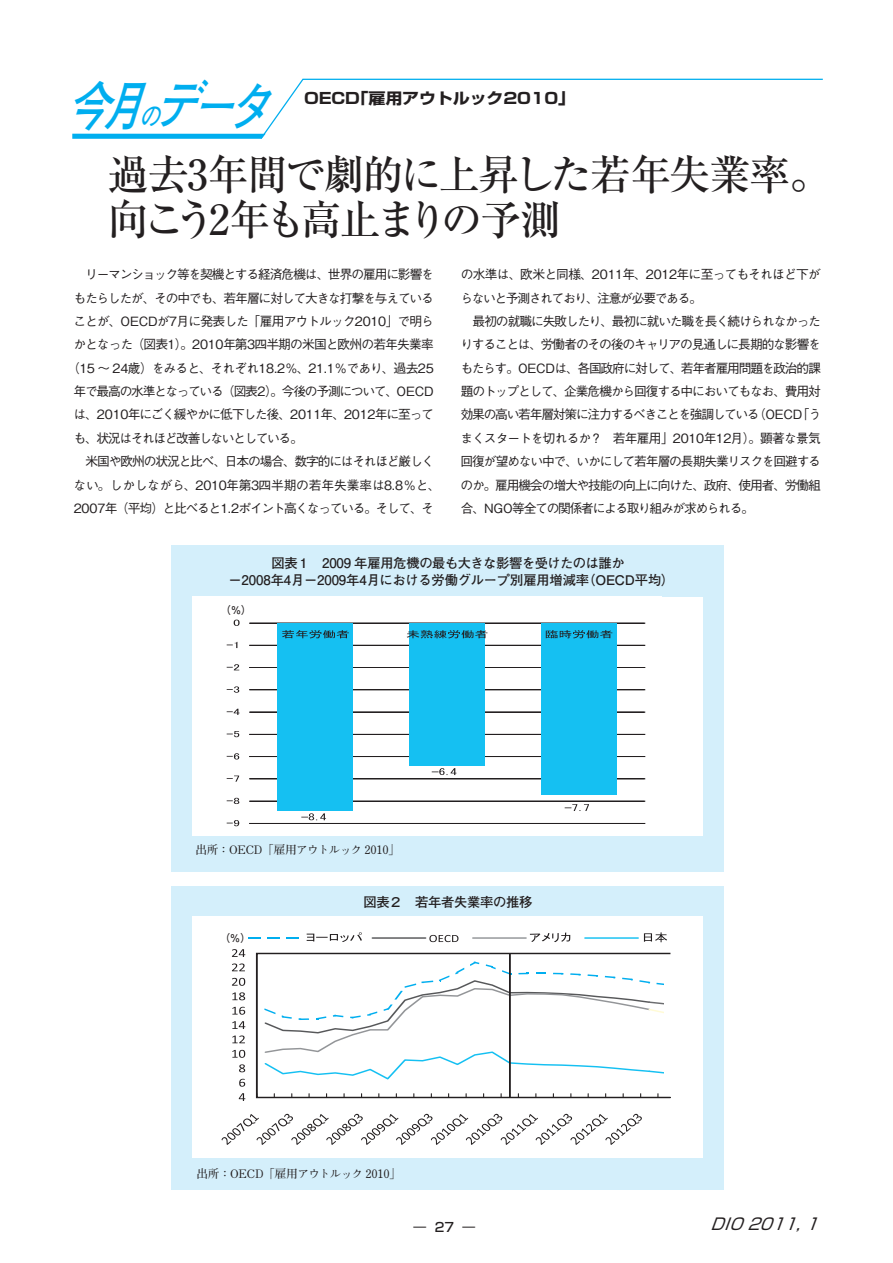
<style>
.page{position:relative;width:893px;height:1263px;background:#fff}
.page>*{position:absolute;margin:0;border:0;box-sizing:border-box;transform-origin:0 0}
.t1{font:italic 700 53.1px "Futo Go B101 Pro";color:#00aeef;scale:.8 1}
.t2{font:500 41.4px/45.8px "Ryumin Pro";letter-spacing:-.07em;color:#231f20}
.t3{font:italic 15.9px "Shin Go Pro";color:#231f20}
.t4{font:700 15.3px "Shin Go Pro";letter-spacing:-.005em;color:#231f20;scale:1.11 1}
.t5{font:700 13.35px/17px "Futo Go B101 Pro";letter-spacing:-.02em;color:#231f20;text-align:center}
.t6{font:500 12.75px/23.4px "Gothic BBB Pro";letter-spacing:-.09em;color:#231f20}
.t7{font:500 12.75px "Gothic BBB Pro";letter-spacing:-.055em;color:#231f20}
.t8{font:500 12.75px "Gothic BBB Pro";letter-spacing:-.06em;color:#231f20}
.t9{font:500 12.75px "Gothic BBB Pro";letter-spacing:-.065em;color:#231f20}
.t10{font:500 12.75px "Gothic BBB Pro";letter-spacing:-.02em;color:#231f20}
.t11{font:500 12.75px "Shin Go Pro";color:#231f20}
.t12{font:700 11.7px "Futo Min A101 Pro";letter-spacing:-.03em;color:#231f20}
.t13{font:700 10.65px "Futo Go B101 Pro";color:#231f20}
.s1{font-size:25.5px}
</style>
<div class="page">
<svg style="left:72px;top:78px;width:751px;height:61px"></svg>
<div style="left:171px;top:545px;width:553px;height:326px;background:#d4effb"></div>
<div style="left:193px;top:597px;width:510px;height:239px;background:#fff"></div>
<hr style="left:250px;top:823px;width:395px;height:1px;background:#231f20">
<hr style="left:250px;top:801px;width:395px;height:1px;background:#231f20">
<hr style="left:250px;top:779px;width:395px;height:1px;background:#231f20">
<hr style="left:250px;top:778px;width:395px;height:1px;background:#231f20">
<hr style="left:250px;top:756px;width:395px;height:1px;background:#231f20">
<hr style="left:250px;top:734px;width:395px;height:1px;background:#231f20">
<hr style="left:250px;top:712px;width:395px;height:1px;background:#231f20">
<hr style="left:250px;top:690px;width:395px;height:1px;background:#231f20">
<hr style="left:250px;top:689px;width:395px;height:1px;background:#231f20">
<hr style="left:250px;top:667px;width:395px;height:1px;background:#231f20">
<hr style="left:250px;top:645px;width:395px;height:1px;background:#231f20">
<hr style="left:250px;top:623px;width:395px;height:1px;background:#231f20">
<div style="left:278px;top:623px;width:75px;height:187px;background:#15c0f2"></div>
<div style="left:410px;top:623px;width:75px;height:142px;background:#15c0f2"></div>
<div style="left:541px;top:623px;width:75px;height:171px;background:#15c0f2"></div>
<svg style="left:227px;top:820px;width:12px;height:6px"></svg>
<svg style="left:227px;top:798px;width:12px;height:6px"></svg>
<svg style="left:227px;top:775px;width:12px;height:7px"></svg>
<svg style="left:227px;top:753px;width:12px;height:6px"></svg>
<svg style="left:227px;top:731px;width:12px;height:6px"></svg>
<svg style="left:227px;top:709px;width:13px;height:6px"></svg>
<svg style="left:227px;top:686px;width:12px;height:7px"></svg>
<svg style="left:227px;top:664px;width:12px;height:6px"></svg>
<svg style="left:227px;top:642px;width:10px;height:6px"></svg>
<svg style="left:234px;top:620px;width:6px;height:6px"></svg>
<svg style="left:282px;top:630px;width:67px;height:8px"></svg>
<svg style="left:407px;top:630px;width:80px;height:8px"></svg>
<svg style="left:546px;top:630px;width:66px;height:8px"></svg>
<svg style="left:301px;top:813px;width:25px;height:7px"></svg>
<svg style="left:432px;top:768px;width:24px;height:7px"></svg>
<svg style="left:565px;top:804px;width:24px;height:7px"></svg>
<div style="left:171px;top:886px;width:553px;height:303px;background:#d4effb"></div>
<div style="left:192px;top:917px;width:510px;height:241px;background:#fff"></div>
<svg style="left:256px;top:953px;width:414px;height:145px"></svg>
<hr style="left:257px;top:953px;width:1px;height:144px;background:#231f20">
<hr style="left:257px;top:1097px;width:413px;height:1px;background:#231f20">
<svg style="left:263px;top:961px;width:400px;height:120px"></svg>
<hr style="left:510px;top:953px;width:1px;height:144px;background:#231f20">
<div style="left:509px;top:953px;width:1px;height:145px;border:1px solid #231f20"></div>
<svg style="left:239px;top:1093px;width:6px;height:8px"></svg>
<svg style="left:239px;top:1079px;width:6px;height:8px"></svg>
<svg style="left:239px;top:1064px;width:6px;height:8px"></svg>
<svg style="left:232px;top:1050px;width:13px;height:8px"></svg>
<svg style="left:232px;top:1035px;width:13px;height:8px"></svg>
<svg style="left:232px;top:1021px;width:13px;height:8px"></svg>
<svg style="left:232px;top:1007px;width:13px;height:8px"></svg>
<svg style="left:232px;top:992px;width:13px;height:8px"></svg>
<svg style="left:232px;top:978px;width:13px;height:8px"></svg>
<svg style="left:232px;top:963px;width:13px;height:8px"></svg>
<svg style="left:232px;top:949px;width:13px;height:8px"></svg>
<svg style="left:222px;top:1114px;width:420px;height:31px"></svg>
<svg style="left:249px;top:937px;width:12px;height:2px"></svg>
<svg style="left:268px;top:937px;width:12px;height:2px"></svg>
<svg style="left:287px;top:937px;width:12px;height:2px"></svg>
<svg style="left:307px;top:932px;width:55px;height:10px"></svg>
<hr style="left:372px;top:937px;width:54px;height:2px;background:#57585a">
<svg style="left:429px;top:935px;width:29px;height:7px"></svg>
<hr style="left:473px;top:937px;width:53px;height:2px;background:#939598">
<svg style="left:530px;top:933px;width:40px;height:9px"></svg>
<hr style="left:585px;top:937px;width:53px;height:2px;background:#15c0f2">
<svg style="left:644px;top:932px;width:23px;height:10px"></svg>
<h1 class="t1" style="left:66px;top:64px;width:282px">今月<span class="s1">の</span>データ</h1>
<p class="t4" style="left:304px;top:86px;width:246px">OECD「雇用アウトルック2010」</p>
<h2 class="t2" style="left:107px;top:148px;width:725px">過去3年間で劇的に上昇した若年失業率。向こう2年も高止まりの予測</h2>
<p class="t6" style="left:74px;top:261px;width:362px">　リーマンショック等を契機とする経済危機は、世界の雇用に影響を</p>
<p class="t6" style="left:74px;top:284px;width:362px">もたらしたが、その中でも、若年層に対して大きな打撃を与えている</p>
<p class="t8" style="left:73px;top:311px;width:362px">ことが、OECDが7月に発表した「雇用アウトルック2010」で明ら</p>
<p class="t9" style="left:74px;top:334px;width:362px">かとなった（図表1）。2010年第3四半期の米国と欧州の若年失業率</p>
<p class="t7" style="left:67px;top:358px;width:368px">（15 ～ 24歳）をみると、それぞれ18.2％、21.1％であり、過去25</p>
<p class="t6" style="left:74px;top:378px;width:362px">年で最高の水準となっている（図表2）。今後の予測について、OECD</p>
<p class="t6" style="left:74px;top:401px;width:362px">は、2010年にごく緩やかに低下した後、2011年、2012年に至って</p>
<p class="t6" style="left:73px;top:425px;width:231px">も、状況はそれほど改善しないとしている。</p>
<p class="t6" style="left:74px;top:448px;width:362px">　米国や欧州の状況と比べ、日本の場合、数字的にはそれほど厳しく</p>
<p class="t10" style="left:74px;top:475px;width:368px">ない。しかしながら、2010年第3四半期の若年失業率は8.8％と、</p>
<p class="t6" style="left:74px;top:495px;width:362px">2007年（平均）と比べると1.2ポイント高くなっている。そして、そ</p>
<p class="t6" style="left:460px;top:261px;width:362px">の水準は、欧米と同様、2011年、2012年に至ってもそれほど下がらないと予測されており、注意が必要である。<br>　最初の就職に失敗したり、最初に就いた職を長く続けられなかったりすることは、労働者のその後のキャリアの見通しに長期的な影響をもたらす。OECDは、各国政府に対して、若年者雇用問題を政治的課題のトップとして、企業危機から回復する中においてもなお、費用対効果の高い若年層対策に注力するべきことを強調している（OECD「うまくスタートを切れるか？ 若年雇用」2010年12月）。顕著な景気回復が望めない中で、いかにして若年層の長期失業リスクを回避するのか。雇用機会の増大や技能の向上に向けた、政府、使用者、労働組合、NGO等全ての関係者による取り組みが求められる。</p>
<p class="t5" style="left:229px;top:553px;width:447px">図表１　2009 年雇用危機の最も大きな影響を受けたのは誰か<br>−2008年4月−2009年4月における労働グループ別雇用増減率（OECD平均）</p>
<p class="t13" style="left:220px;top:601px;width:33px">（％）</p>
<p class="t12" style="left:195px;top:841px;width:206px">出所：OECD「雇用アウトルック 2010」</p>
<p class="t13" style="left:219px;top:929px;width:33px">（％）</p>
<p class="t5" style="left:363px;top:892px;width:171px">図表２　若年者失業率の推移</p>
<p class="t12" style="left:196px;top:1164px;width:206px">出所：OECD「雇用アウトルック 2010」</p>
<p class="t11" style="left:413px;top:1216px;width:32px">― 27</p>
<p class="t11" style="left:463px;top:1216px;width:14px">―</p>
<p class="t3" style="left:710px;top:1210px;width:117px">DIO 2011, 1</p>
</div>
